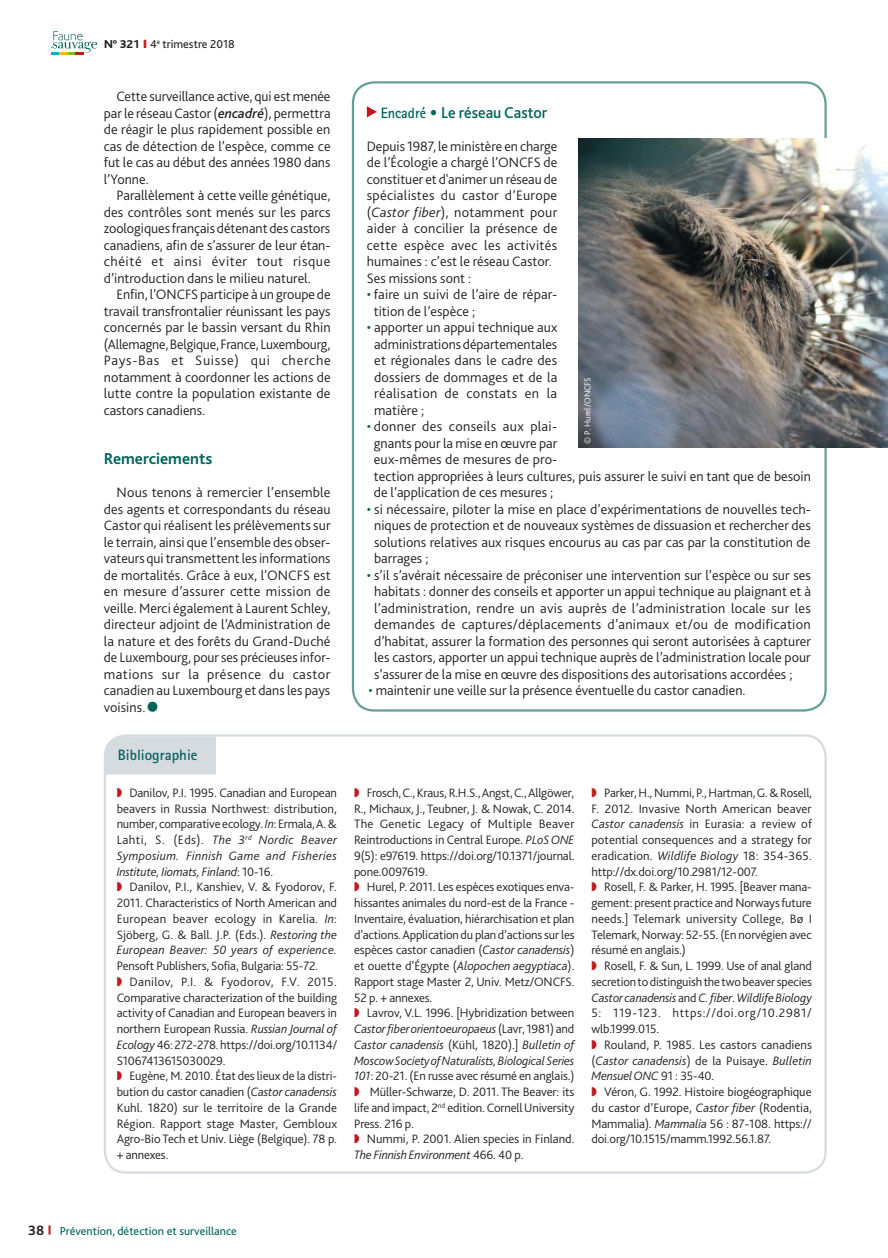
<style>
.page{position:relative;width:888px;height:1258px;background:#fff}
.page>*{position:absolute;margin:0;border:0;box-sizing:border-box;transform-origin:0 0}
.t1{font:300 48px "Bliss 2";color:#00635a}
.t2{font:500 16.5px "Bliss 2";color:#00635a;scale:.95 1}
.t3{font:700 16.5px "Bliss 2";color:#00635a}
.t4{font:700 15px "Rotis Sans Serif";color:#00635a}
.t5{font:300 14.25px/16.5px "Bliss 2";color:#241f1f;text-align:justify}
.t6{font:300 12.75px/15.8px "Bliss 2";letter-spacing:-.01em;color:#241f1f}
.t7{font:12px "Bliss 2";color:#00635a}
.t8{font:12px "Bliss 2";color:#241f1f}
.t9{font:300 9px "Bliss 2";color:#fff}
.s1{font-family:"Bliss";font-weight:800}
.s2{color:#c1191d}
.s3{font-weight:500;font-style:italic}
.s4{font-style:italic}
.s5{font-family:"Rotis Sans Serif";font-weight:700;font-size:15px}
.s6{color:#00635a}
.s7{font-weight:700;font-size:14.25px;color:#241f1f}
</style>
<div class="page">
<svg style="left:49px;top:1225px;width:2px;height:9px"></svg>
<svg style="left:51px;top:31px;width:46px;height:24px"></svg>
<div style="left:104px;top:734px;width:723px;height:439px;border:2px solid #d6dbdf;border-radius:21px"></div>
<div style="left:105px;top:736px;width:111px;height:38px;background:#d6dbdf"></div>
<svg style="left:367px;top:106px;width:10px;height:11px"></svg>
<img style="left:579px;top:138px;width:309px;height:309px">
<p class="t8" style="left:104px;top:36px;width:132px"><span class="s1">N° 321</span> <span class="s2">❙</span> 4<sup>e</sup> trimestre 2018</p>
<p class="t5" style="left:104px;top:88px;width:228px;text-indent:13px">Cette surveillance active, qui est menée par le réseau Castor (<span class="s3">encadré</span>), permettra de réagir le plus rapidement possible en cas de détection de l’espèce, comme ce fut le cas au début des années 1980 dans l’Yonne.</p>
<p class="t5" style="left:104px;top:187px;width:228px;text-indent:13px">Parallèlement à cette veille génétique, des contrôles sont menés sur les parcs zoologiques français détenant des castors canadiens, afin de s’assurer de leur étan&shy;chéité et ainsi éviter tout risque d’introduction dans le milieu naturel.</p>
<p class="t5" style="left:104px;top:286px;width:228px;text-indent:13px">Enfin, l’ONCFS participe à un groupe de travail transfrontalier réunissant les pays concernés par le bassin versant du Rhin (Allemagne, Belgique, France, Luxembourg, Pays-Bas et Suisse) qui cherche notamment à coordonner les actions de lutte contre la population existante de castors canadiens.</p>
<p class="t3" style="left:104px;top:448px;width:110px">Remerciements</p>
<p class="t5" style="left:104px;top:484px;width:228px;text-indent:13px">Nous tenons à remercier l’ensemble des agents et correspondants du réseau Castor qui réalisent les prélèvements sur le terrain, ainsi que l’ensemble des obser&shy;vateurs qui transmettent les informations de mortalités. Grâce à eux, l’ONCFS est en mesure d’assurer cette mission de veille. Merci également à Laurent Schley, directeur adjoint de l’Administration de la nature et des forêts du Grand-Duché de Luxembourg, pour ses précieuses infor&shy;mations sur la présence du castor canadien au Luxembourg et dans les pays voisins.</p>
<h1 class="t1" style="left:145px;top:676px;width:16px">•</h1>
<p class="t4" style="left:118px;top:745px;width:81px">Bibliographie</p>
<p class="t6" style="left:117px;top:784px;width:222px"><span class="s2">◗</span> Danilov, P.I. 1995. Canadian and European beavers in Russia Northwest: distribution, number, comparative ecology. <span class="s4">In</span>: Ermala, A. &amp; Lahti, S. (Eds). <span class="s4">The 3</span><sup>rd</sup> <span class="s4">Nordic Beaver Symposium. Finnish Game and Fisheries Institute, Iiomats, Finland</span>: 10-16.<br><span class="s2">◗</span> Danilov, P.I., Kanshiev, V. &amp; Fyodorov, F.<br>2011. Characteristics of North American and European beaver ecology in Karelia. <span class="s4">In</span>:<br>Sjöberg, G. &amp; Ball. J.P. (Eds.). <span class="s4">Restoring the European Beaver: 50 years of experience.</span></p>
<p class="t6" style="left:117px;top:958px;width:222px">Pensoft Publishers, Sofia, Bulgaria: 55-72.<br><span class="s2">◗</span> Danilov, P.I. &amp; Fyodorov, F.V. 2015.<br>Comparative characterization of the building activity of Canadian and European beavers in northern European Russia. <span class="s4">Russian Journal of Ecology</span> 46: 272-278. https://doi.org/10.1134/ S1067413615030029.<br><span class="s2">◗</span> Eugène, M. 2010. État des lieux de la distri&shy;bution du castor canadien (<span class="s4">Castor canadensis </span>Kuhl. 1820) sur le territoire de la Grande Région. Rapport stage Master, Gembloux Agro-Bio Tech et Univ. Liège (Belgique). 78 p. + annexes.</p>
<p class="t2" style="left:381px;top:102px;width:177px"><span class="s5">Encadré •</span> Le réseau Castor</p>
<p class="t5" style="left:367px;top:137px;width:192px;text-align:left">Depuis 1987, le ministère en charge de l’Écologie a chargé l’ONCFS de constituer et d'animer un réseau de spécialistes du castor d’Europe (<span class="s4">Castor fiber</span>), notamment pour aider à concilier la présence de cette espèce avec les activités humaines : c’est le réseau Castor.<br>Ses missions sont :</p>
<p class="t5" style="left:374px;top:286px;width:185px;text-indent:-7px"><span class="s6">•</span> faire un suivi de l’aire de répar&shy;tition de l’espèce ;</p>
<p class="t5" style="left:374px;top:319px;width:185px;text-indent:-7px"><span class="s6">•</span> apporter un appui technique aux administrations départementales et régionales dans le cadre des dossiers de dommages et de la réalisation de constats en la matière ;</p>
<p class="t5" style="left:374px;top:418px;width:438px;text-align:left;text-indent:-7px"><span class="s6">•</span> donner des conseils aux plai-<br>gnants pour la mise en œuvre par<br>eux-mêmes de mesures de pro-<br>tection appropriées à leurs cultures, puis assurer le suivi en tant que de besoin de l’application de ces mesures ;</p>
<p class="t5" style="left:374px;top:500px;width:438px;text-indent:-7px"><span class="s6">•</span> si nécessaire, piloter la mise en place d’expérimentations de nouvelles tech&shy;niques de protection et de nouveaux systèmes de dissuasion et rechercher des solutions relatives aux risques encourus au cas par cas par la constitution de barrages ;</p>
<p class="t5" style="left:374px;top:566px;width:438px;text-indent:-7px"><span class="s6">•</span> s’il s’avérait nécessaire de préconiser une intervention sur l’espèce ou sur ses habitats : donner des conseils et apporter un appui technique au plaignant et à l’administration, rendre un avis auprès de l’administration locale sur les demandes de captures/déplacements d’animaux et/ou de modification d’habitat, assurer la formation des personnes qui seront autorisées à capturer les castors, apporter un appui technique auprès de l’administration locale pour s’assurer de la mise en œuvre des dispositions des autorisations accordées ;</p>
<p class="t5" style="left:368px;top:682px;width:379px"><span class="s6">•</span> maintenir une veille sur la présence éventuelle du castor canadien.</p>
<p class="t9" style="left:582px;top:444px;width:68px;rotate:-90deg">© P. Hurel/ONCFS</p>
<p class="t6" style="left:354px;top:784px;width:222px"><span class="s2">◗</span> Frosch, C., Kraus, R.H.S., Angst, C., Allgöwer, R., Michaux, J., Teubner, J. &amp; Nowak, C. 2014.<br>The Genetic Legacy of Multiple Beaver Reintroductions in Central Europe. <span class="s4">PLoS ONE </span>9(5): e97619. https://doi.org/10.1371/journal. pone.0097619.<br><span class="s2">◗</span> Hurel, P. 2011. Les espèces exotiques enva&shy;hissantes animales du nord-est de la France - Inventaire, évaluation, hiérarchisation et plan d’actions. Application du plan d’actions sur les espèces castor canadien (<span class="s4">Castor canadensis</span>) et ouette d’Égypte (<span class="s4">Alopochen aegyptiaca</span>).<br>Rapport stage Master 2, Univ. Metz/ONCFS.<br>52 p. + annexes.<br><span class="s2">◗</span> Lavrov, V.L. 1996. [Hybridization between <span class="s4">Castor fiber orientoeuropaeus</span> (Lavr, 1981) and <span class="s4">Castor canadensis</span> (Kühl, 1820).] <span class="s4">Bulletin of Moscow Society of Naturalists, Biological Series 101</span>: 20-21. (En russe avec résumé en anglais.) <span class="s2">◗</span> Müller-Schwarze, D. 2011. The Beaver: its life and impact, 2<sup>nd</sup> edition. Cornell University Press. 216 p.<br><span class="s2">◗</span> Nummi, P. 2001. Alien species in Finland.<br><span class="s4">The Finnish Environment</span> 466. 40 p.</p>
<p class="t6" style="left:591px;top:784px;width:222px"><span class="s2">◗</span> Parker, H., Nummi, P., Hartman, G. &amp; Rosell, F. 2012. Invasive North American beaver <span class="s4">Castor canadensis</span> in Eurasia: a review of potential consequences and a strategy for eradication. <span class="s4">Wildlife Biology</span> 18: 354-365. http://dx.doi.org/10.2981/12-007.<br><span class="s2">◗</span> Rosell, F. &amp; Parker, H. 1995. [Beaver mana&shy;gement: present practice and Norways future needs.] Telemark university College, Bø I Telemark, Norway: 52-55. (En norvégien avec résumé en anglais.)<br><span class="s2">◗</span> Rosell, F. &amp; Sun, L. 1999. Use of anal gland secretion to distinguish the two beaver species <span class="s4">Castor canadensis</span> and <span class="s4">C. fiber</span>. <span class="s4">Wildlife Biology </span>5: 119-123. https://doi.org/10.2981/ wlb.1999.015.<br><span class="s2">◗</span> Rouland, P. 1985. Les castors canadiens (<span class="s4">Castor canadensis</span>) de la Puisaye. <span class="s4">Bulletin Mensuel ONC</span> 91 : 35-40.<br><span class="s2">◗</span> Véron, G. 1992. Histoire biogéographique du castor d’Europe, <span class="s4">Castor fiber</span> (Rodentia, Mammalia). <span class="s4">Mammalia</span> 56 : 87-108. https:// doi.org/10.1515/mamm.1992.56.1.87.</p>
<p class="t7" style="left:28px;top:1223px;width:210px"><span class="s7">38</span> Prévention, détection et surveillance</p>
</div>
